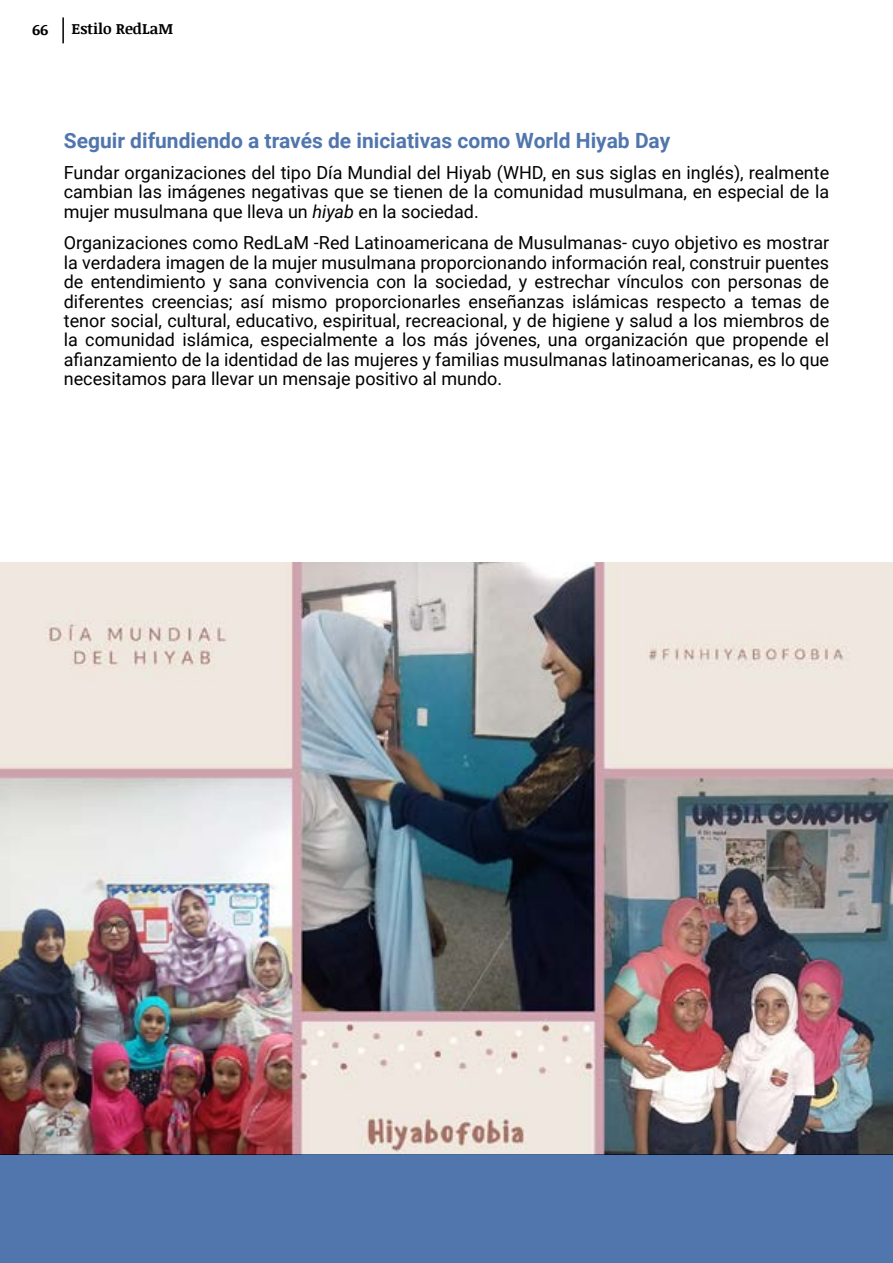
<style>
.page{position:relative;width:893px;height:1263px;background:#fff}
.page>*{position:absolute;margin:0;border:0;box-sizing:border-box;transform-origin:0 0}
.t1{font:700 21px "Roboto";color:#5076ad}
.t2{font:18px/19.4px "Roboto";color:#000;text-align:justify}
.t3{font:700 15px "Noticia Text";color:#000}
.s1{font-style:italic}
</style>
<div class="page">
<img style="left:0;top:563px;width:893px;height:591px">
<div style="left:0;top:1154px;width:893px;height:109px;background:#5076ad"></div>
<hr style="left:62px;top:17px;width:2px;height:26px;background:#000">
<p class="t3" style="left:32px;top:18px;width:18px">66</p>
<p class="t3" style="left:72px;top:17px;width:103px">Estilo RedLaM</p>
<p class="t1" style="left:64px;top:125px;width:608px">Seguir difundiendo a través de iniciativas como World Hiyab Day</p>
<p class="t2" style="left:64px;top:162px;width:767px">Fundar organizaciones del tipo Día Mundial del Hiyab (WHD, en sus siglas en inglés), realmente cambian las imágenes negativas que se tienen de la comunidad musulmana, en especial de la mujer musulmana que lleva un <span class="s1">hiyab</span> en la sociedad.</p>
<p class="t2" style="left:64px;top:233px;width:767px">Organizaciones como RedLaM -Red Latinoamericana de Musulmanas- cuyo objetivo es mostrar la verdadera imagen de la mujer musulmana proporcionando información real, construir puentes de entendimiento y sana convivencia con la sociedad, y estrechar vínculos con personas de diferentes creencias; así mismo proporcionarles enseñanzas islámicas respecto a temas de tenor social, cultural, educativo, espiritual, recreacional, y de higiene y salud a los miembros de la comunidad islámica, especialmente a los más jóvenes, una organización que propende el afianzamiento de la identidad de las mujeres y familias musulmanas latinoamericanas, es lo que necesitamos para llevar un mensaje positivo al mundo.</p>
</div>
